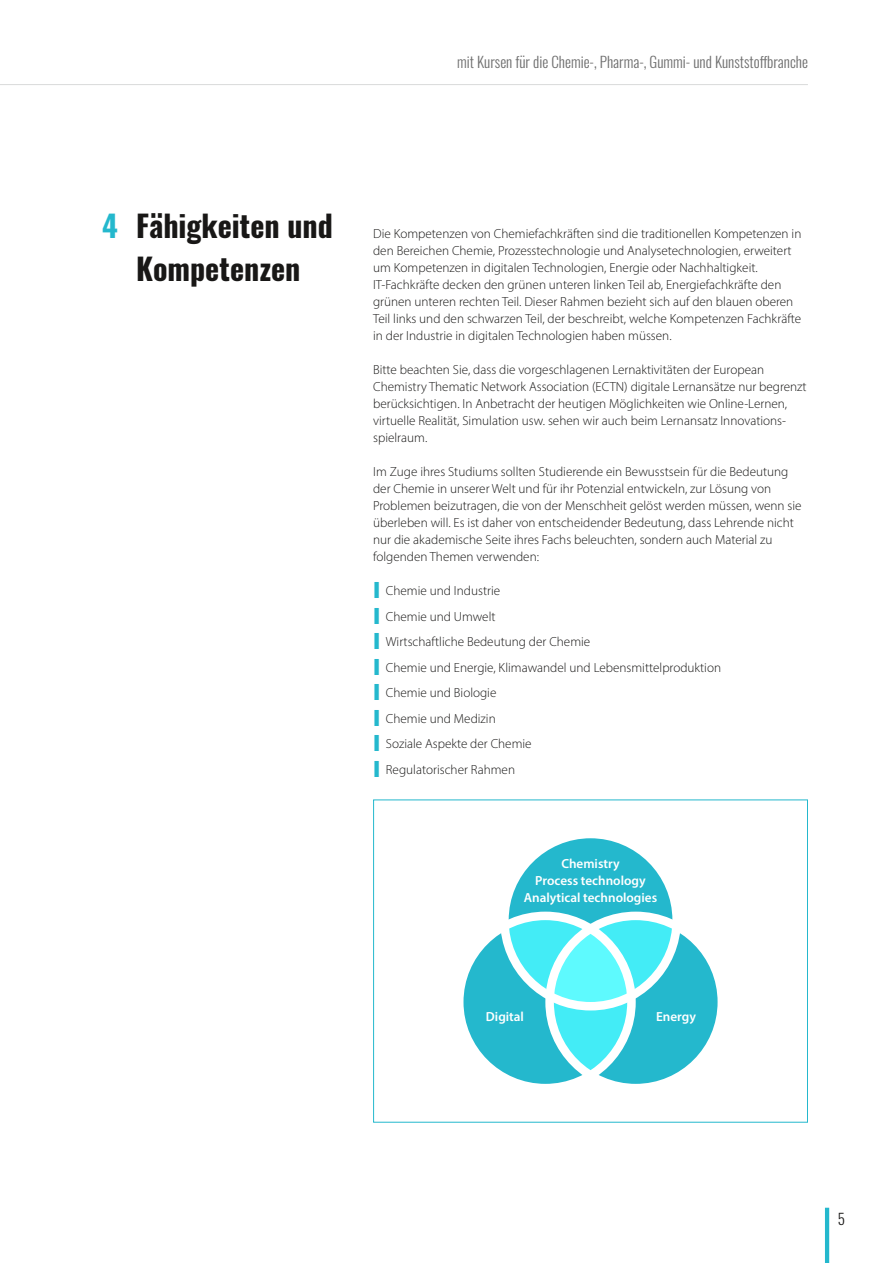
<style>
.page{position:relative;width:893px;height:1263px;background:#fff}
.page>*{position:absolute;margin:0;border:0;box-sizing:border-box;transform-origin:0 0}
.t1{font:700 30px/42.5px "Oswald";color:#181716;text-align:center}
.t2{font:300 15px "Oswald";color:#6e6e6e}
.t3{font:300 15px "Oswald";color:#181716}
.t4{font:300 13.2px/17px "Myriad Pro";color:#181716}
.t5{font:600 13.2px/17px "Myriad Pro";color:#fff;text-align:center}
.s1{color:#24b8cd}
.s2{font-weight:900;font-size:23.7px;color:#24b8cd}
</style>
<div class="page">
<hr style="left:825px;top:1208px;width:4px;height:55px;background:#24b8cd">
<hr style="left:0;top:84px;width:808px;height:1px;background:#d9dada">
<div style="left:373px;top:799px;width:435px;height:324px;border:1px solid #24b8cd"></div>
<div style="left:459px;top:916px;width:172px;height:172px;background:#24b8cd;border-radius:50%"></div>
<div style="left:455px;top:912px;width:181px;height:180px;border:9px solid #fff;border-radius:50%"></div>
<svg style="left:550px;top:916px;width:172px;height:172px;background:#49cddc"></svg>
<div style="left:545px;top:912px;width:181px;height:180px;border:9px solid #fff;border-radius:50%"></div>
<svg style="left:504px;top:834px;width:173px;height:172px;background:#5cdbe7"></svg>
<div style="left:500px;top:830px;width:181px;height:180px;border:9px solid #fff;border-radius:50%"></div>
<p class="t2" style="left:457px;top:49px;width:352px">mit Kursen für die Chemie-, Pharma-, Gummi- und Kunststoffbranche</p>
<h1 class="t1" style="left:102px;top:207px;width:232px"><span class="s1">4</span> Fähigkeiten und<br>Kompetenzen</h1>
<p class="t4" style="left:373px;top:225px;width:430px">Die Kompetenzen von Chemiefachkräften sind die traditionellen Kompetenzen in den Bereichen Chemie, Prozesstechnologie und Analysetechnologien, erweitert um Kompetenzen in digitalen Technologien, Energie oder Nachhaltigkeit.<br>IT-Fachkräfte decken den grünen unteren linken Teil ab, Energiefachkräfte den grünen unteren rechten Teil. Dieser Rahmen bezieht sich auf den blauen oberen Teil links und den schwarzen Teil, der beschreibt, welche Kompetenzen Fachkräfte in der Industrie in digitalen Technologien haben müssen.</p>
<p class="t4" style="left:373px;top:361px;width:435px">Bitte beachten Sie, dass die vorgeschlagenen Lernaktivitäten der European Chemistry Thematic Network Association (ECTN) digitale Lernansätze nur begrenzt berücksichtigen. In Anbetracht der heutigen Möglichkeiten wie Online-Lernen, virtuelle Realität, Simulation usw. sehen wir auch beim Lernansatz Innovations&shy;spielraum.</p>
<p class="t4" style="left:373px;top:463px;width:430px">Im Zuge ihres Studiums sollten Studierende ein Bewusstsein für die Bedeutung der Chemie in unserer Welt und für ihr Potenzial entwickeln, zur Lösung von Problemen beizutragen, die von der Menschheit gelöst werden müssen, wenn sie überleben will. Es ist daher von entscheidender Bedeutung, dass Lehrende nicht nur die akademische Seite ihres Fachs beleuchten, sondern auch Material zu folgenden Themen verwenden:</p>
<p class="t4" style="left:373px;top:578px;width:349px;line-height:25.5px"><span class="s2">I</span> Chemie und Industrie<br><span class="s2">I</span> Chemie und Umwelt<br><span class="s2">I</span> Wirtschaftliche Bedeutung der Chemie<br><span class="s2">I</span> Chemie und Energie, Klimawandel und Lebensmittelproduktion<br><span class="s2">I</span> Chemie und Biologie<br><span class="s2">I</span> Chemie und Medizin<br><span class="s2">I</span> Soziale Aspekte der Chemie<br><span class="s2">I</span> Regulatorischer Rahmen</p>
<p class="t5" style="left:524px;top:854px;width:135px">Chemistry<br>Process technology<br>Analytical technologies</p>
<p class="t5" style="left:486px;top:1007px;width:40px">Digital</p>
<p class="t5" style="left:656px;top:1007px;width:41px">Energy</p>
<p class="t3" style="left:838px;top:1205px;width:9px">5</p>
</div>
